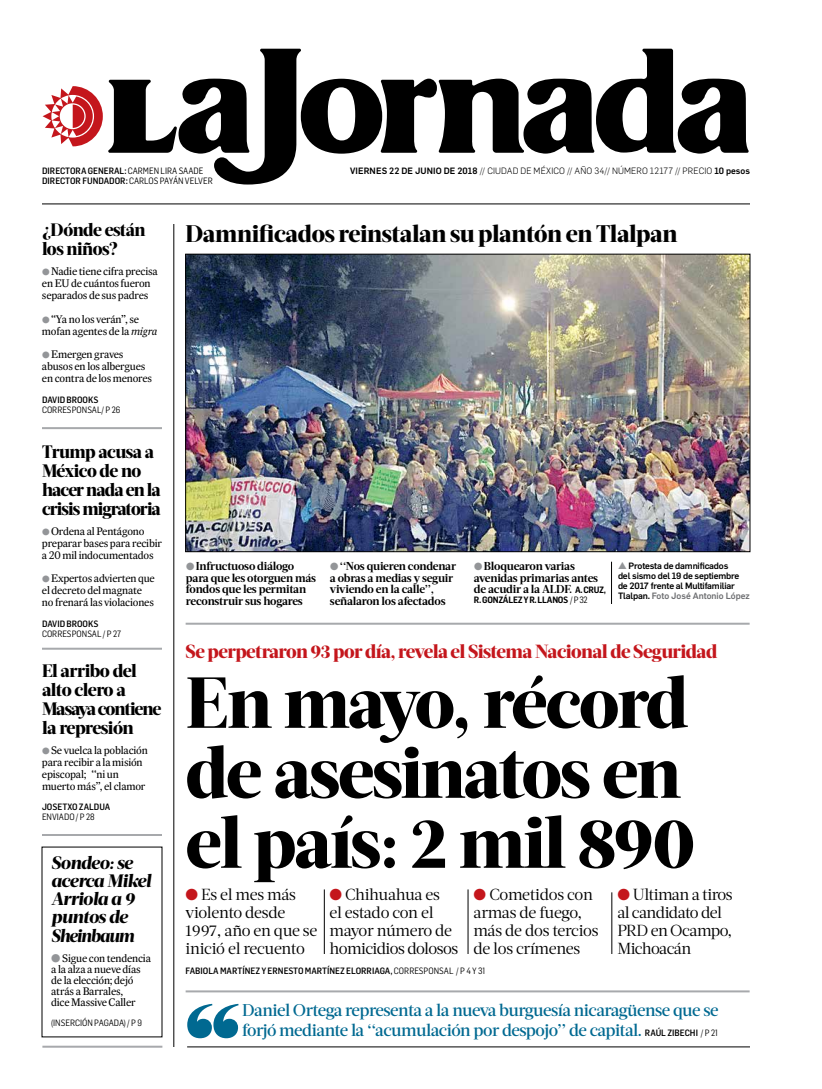
<style>
.page{position:relative;width:822px;height:1089px;background:#fff}
.page>*{position:absolute;margin:0;border:0;box-sizing:border-box;transform-origin:0 0}
.t1{font:800 72px/70px "Acta Headline";letter-spacing:-.03em;color:#000}
.t2{font:800 24px "Acta Headline";letter-spacing:-.015em;color:#000}
.t3{font:800 19px "Acta Headline";letter-spacing:-.03em;color:#c4161c}
.t4{font:800 18px/19px "Acta Headline";letter-spacing:-.04em;color:#000}
.t5{font:italic 800 18px/18.2px "Acta Headline";letter-spacing:-.03em;color:#000}
.t6{font:500 17px/20px "Acta Deck";letter-spacing:-.03em;color:#006991}
.t7{font:16px/18px "Acta Deck";letter-spacing:-.025em;color:#000}
.t8{font:700 11.5px/11.5px "Acta Deck";letter-spacing:-.02em;color:#000}
.t9{font:11px/12px "Expresso Tx";letter-spacing:-.02em;color:#000}
.t10{font:500 9px "Flama Semicond";color:#000}
.t11{font:500 9px/10px "Flama";letter-spacing:-.02em;color:#000}
.t12{font:300 9px "Flama";letter-spacing:.01em;color:#000}
.t13{font:9px "Flama Semicond";color:#000}
.t14{font:600 9px "Flama Semicond";letter-spacing:-.03em;color:#000}
.s1{font-weight:400}
.s2{font-weight:500}
.s3{font-size:9px;color:#939598}
.s4{font-style:italic}
.s5{color:#939598}
.s6{font-family:"Flama Semicond";font-weight:600;font-size:9px}
.s7{color:#6d6e71}
.s8{color:#c4161c}
.s9{font-family:"Flama Semicond";font-size:9px;color:#000}
.s10{font-family:"Flama Semicond";font-weight:400;font-size:9px;color:#000}
</style>
<div class="page">
<svg style="left:43px;top:49px;width:706px;height:136px"></svg>
<hr style="left:174px;top:224px;width:1px;height:823px;background:#000">
<img style="left:187px;top:256px;width:561px;height:294px">
<div style="left:185px;top:254px;width:565px;height:298px;border:1px solid #000"></div>
<hr style="left:186px;top:623px;width:564px;height:2px;background:#a7a9ac">
<hr style="left:42px;top:204px;width:708px;height:1px;background:#000">
<hr style="left:187px;top:1047px;width:563px;height:1px;background:#000">
<svg style="left:187px;top:1004px;width:52px;height:34px"></svg>
<hr style="left:186px;top:990px;width:564px;height:2px;background:#a7a9ac">
<hr style="left:324px;top:889px;width:1px;height:65px;background:#000">
<hr style="left:468px;top:889px;width:1px;height:65px;background:#000">
<hr style="left:612px;top:892px;width:1px;height:62px;background:#000">
<hr style="left:611px;top:562px;width:1px;height:42px;background:#000">
<hr style="left:42px;top:1046px;width:120px;height:2px;background:#a7a9ac">
<hr style="left:42px;top:427px;width:120px;height:2px;background:#a7a9ac">
<hr style="left:42px;top:648px;width:120px;height:2px;background:#a7a9ac">
<hr style="left:42px;top:834px;width:120px;height:2px;background:#a7a9ac">
<p class="t10" style="left:42px;top:165px;width:163px">DIRECTORA GENERAL: <span class="s1">CARMEN LIRA SAADE</span></p>
<p class="t12" style="left:350px;top:164px;width:401px"><span class="s2">VIERNES 22 de junio de 2018</span> // CIUDAD DE MÉXICO // AÑO 34// NÚM ERO 12177 // PRECIO <span class="s2">10 pesos</span></p>
<p class="t10" style="left:42px;top:175px;width:172px">DIRECTOR FUNDADOR: <span class="s1">CARLOS PAYÁN VELVER</span></p>
<h3 class="t4" style="left:42px;top:221px;width:105px">¿Dónde están los niños?</h3>
<p class="t9" style="left:42px;top:266px;width:117px"><span class="s3">●</span> Nadie tiene cifra precisa en EU de cuántos fueron separados de sus padres</p>
<p class="t9" style="left:42px;top:314px;width:117px"><span class="s3">●</span> ‘‘Ya no los verán’’, se mofan agentes de la <span class="s4">migra</span></p>
<p class="t9" style="left:42px;top:349px;width:112px"><span class="s3">●</span> Emergen graves abusos en los albergues en contra de los menores</p>
<p class="t10" style="left:42px;top:394px;width:58px">DAVID BROOKS</p>
<p class="t13" style="left:42px;top:404px;width:80px">CORRESPONSAL/ P 26</p>
<h3 class="t4" style="left:42px;top:442px;width:120px">Trump acusa a<br>México de no hacer nada en la crisis migratoria</h3>
<p class="t9" style="left:42px;top:525px;width:121px"><span class="s3">●</span> Ordena al Pentágono preparar bases para recibir a 20 mil indocumentados</p>
<p class="t9" style="left:42px;top:572px;width:114px"><span class="s3">●</span> Expertos advierten que el decreto del magnate no frenará las violaciones</p>
<p class="t10" style="left:42px;top:618px;width:58px">DAVID BROOKS</p>
<p class="t13" style="left:42px;top:628px;width:81px">CORRESPONSAL / P 27</p>
<h3 class="t4" style="left:42px;top:662px;width:121px">El arribo del alto clero a<br>Masaya contiene la represión</h3>
<p class="t9" style="left:42px;top:744px;width:107px"><span class="s3">●</span> Se vuelca la población para recibir a la misión episcopal; ‘‘ni un muerto más’’, el clamor</p>
<p class="t10" style="left:42px;top:801px;width:70px">JOSETXO ZALDUA</p>
<p class="t13" style="left:42px;top:811px;width:54px">ENVIADO/ P 28</p>
<h3 class="t5" style="left:51px;top:854px;width:102px">Sondeo: se acerca Mikel<br>Arriola a 9 puntos de<br>Sheinbaum</h3>
<p class="t9" style="left:51px;top:953px;width:101px;line-height:11px"><span class="s5">●</span> Sigue con tendencia a la alza a nueve días de la elección; dejó atrás a Barrales,<br>dice Massive Caller</p>
<p class="t13" style="left:51px;top:1017px;width:92px">(I NSERCIÓN PAGADA)/ P 9</p>
<h2 class="t2" style="left:186px;top:219px;width:493px">Damnificados reinstalan su plantón en Tlalpan</h2>
<p class="t8" style="left:186px;top:560px;width:132px"><span class="s5">●</span> Infructuoso diálogo para que les otorguen más fondos que les permitan reconstruir sus hogares</p>
<p class="t8" style="left:330px;top:560px;width:128px"><span class="s5">●</span> ‘‘Nos quieren condenar a obras a medias y seguir viviendo en la calle’’, señalaron los afectados</p>
<p class="t8" style="left:474px;top:560px;width:134px"><span class="s5">●</span> Bloquearon varias avenidas primarias antes de acudir a la ALDF. <span class="s6">A. CRUZ,</span></p>
<p class="t14" style="left:474px;top:594px;width:115px">R. GONZÁLEZ Y R. LLANOS <span class="s1">/ P 32</span></p>
<p class="t11" style="left:618px;top:561px;width:133px"><span class="s5">▲</span> Protesta de damnificados<br>del sismo del 19 de septiembre de 2017 frente al Multifamiliar<br>Tlalpan. <span class="s7">Foto José Antonio López</span></p>
<h3 class="t3" style="left:186px;top:640px;width:533px">Se perpetraron 93 por día, revela el Sistema Nacional de Seguridad</h3>
<h1 class="t1" style="left:186px;top:668px;width:512px">En mayo, récord de asesinatos en el país: 2 mil 890</h1>
<h3 class="t7" style="left:186px;top:886px;width:133px"><span class="s8">●</span> Es el mes más violento desde<br>1997, año en que se inició el recuento</h3>
<h3 class="t7" style="left:330px;top:886px;width:130px"><span class="s8">●</span> Chihuahua es<br>el estado con el mayor número de homicidios dolosos</h3>
<h3 class="t7" style="left:473px;top:886px;width:127px"><span class="s8">●</span> Cometidos con armas de fuego, más de dos tercios de los crímenes</h3>
<h3 class="t7" style="left:617px;top:886px;width:117px"><span class="s8">●</span> Ultiman a tiros al candidato del<br>PRD en Ocampo,<br>Michoacán</h3>
<p class="t10" style="left:186px;top:965px;width:301px">FABIOLA MARTÍNEZ Y ERNESTO MARTÍNEZ ELORRIAGA, <span class="s1">CORRESPONSAL / P 4 Y 31</span></p>
<h3 class="t6" style="left:242px;top:1000px;width:478px">Daniel Ortega representa a la nueva burguesía nicaragüense que se forjó mediante la ‘‘acumulación por despojo’’ de capital. <span class="s9">RAÚL ZIBECHI</span> <span class="s10">/ P 21</span></h3>
</div>
